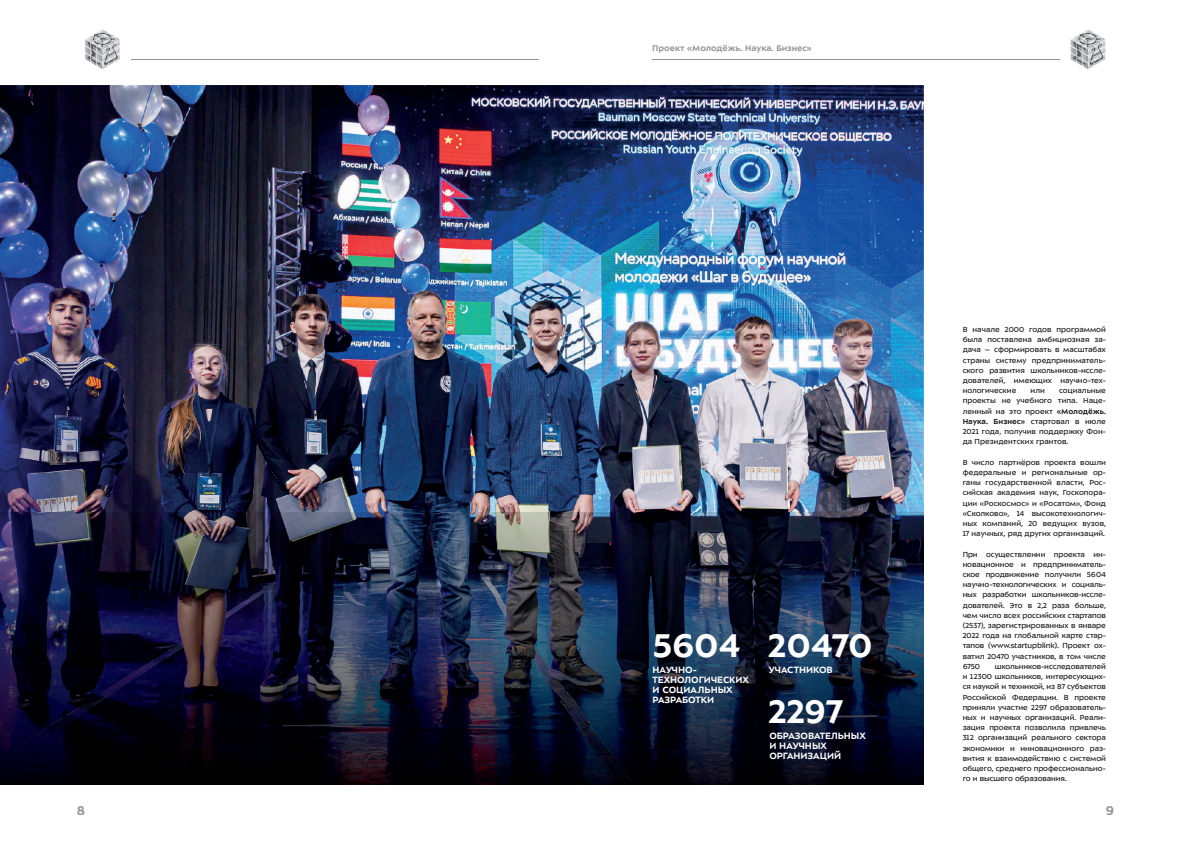
<style>
.page{position:relative;width:1191px;height:842px;background:#fff}
.page>*{position:absolute;margin:0;border:0;box-sizing:border-box;transform-origin:0 0}
.t1{font:700 36px "ALS Sector";color:#fff}
.t2{font:700 14px "ALS Sector";color:#939598}
.t3{font:700 10px/10px "ALS Sector";color:#fff}
.t4{font:700 9px "ALS Sector";color:#939598}
.t5{font:8px/10.2px "ALS Sector";color:#231f20;text-align:justify}
.s1{font-weight:700}
</style>
<div class="page">
<svg style="left:85px;top:29px;width:35px;height:40px"></svg>
<svg style="left:1070px;top:29px;width:35px;height:40px"></svg>
<hr style="left:132px;top:59px;width:407px;height:1px;background:#939598">
<hr style="left:652px;top:59px;width:407px;height:1px;background:#939598">
<img style="left:0;top:85px;width:924px;height:700px">
<img style="left:0;top:512px;width:923px;height:272px">
<p class="t4" style="left:652px;top:43px;width:161px">Проект «Молодёжь. Наука. Бизнес»</p>
<h1 class="t1" style="left:652px;top:627px;width:89px">5604</h1>
<p class="t3" style="left:652px;top:665px;width:98px">НАУЧНО-<br>ТЕХНОЛОГИЧЕСКИХ<br>И СОЦИАЛЬНЫХ<br>РАЗРАБОТКИ</p>
<h1 class="t1" style="left:768px;top:627px;width:105px">20470</h1>
<p class="t3" style="left:769px;top:665px;width:65px">УЧАСТНИКОВ</p>
<h1 class="t1" style="left:769px;top:693px;width:75px">2297</h1>
<p class="t3" style="left:769px;top:731px;width:98px">ОБРАЗОВАТЕЛЬНЫХ<br>И НАУЧНЫХ<br>ОРГАНИЗАЦИЙ</p>
<p class="t5" style="left:962px;top:324px;width:145px">В начале 2000 годов программой была поставлена амбициозная за&shy;дача – сформировать в масштабах страны систему предприниматель&shy;ского развития школьников-иссле&shy;дователей, имеющих научно-тех&shy;нологические</p>
<p class="t5" style="left:962px;top:386px;width:145px;text-indent:96px">социальные проекты не учебного типа. Наце&shy;ленный на это проект <span class="s1">«Молодёжь.<br>Наука. Бизнес»</span> стартовал в июле 2021 года, получив поддержку Фон&shy;да Президентских грантов.</p>
<p class="t5" style="left:962px;top:457px;width:145px">В число партнёров проекта вошли федеральные и региональные ор&shy;ганы государственной власти, Рос&shy;сийская академия наук, Госкопора&shy;ции «Роскосмос» и «Росатом», Фонд «Сколково», 14 высокотехнологич&shy;ных компаний, 20 ведущих вузов, 17 научных, ряд других организаций.</p>
<p class="t5" style="left:962px;top:549px;width:145px">При осуществлении проекта ин&shy;новационное и предприниматель&shy;ское продвижение получили 5604 научно-технологических и социаль&shy;ных разработки школьников-иссле&shy;дователей. Это в 2,2 раза больше, чем число всех российских стартапов (2537), зарегистрированных в январе 2022 года на глобальной карте стар&shy;тапов (www.startupblink). Проект ох&shy;ватил 20470 участников, в том числе 6750</p>
<p class="t5" style="left:1030px;top:386px;width:16px">или</p>
<p class="t5" style="left:962px;top:661px;width:145px;text-indent:32px">школьников-исследователей и 12300 школьников, интересующих&shy;ся наукой и техникой, из 87 субъектов Российской Федерации. В проекте приняли участие 2297 образователь&shy;ных и научных организаций. Реали&shy;зация проекта позволила привлечь 312 организаций реального сектора экономики и инновационного раз&shy;вития к взаимодействию с системой общего, среднего профессионально&shy;го и высшего образования.</p>
<h2 class="t2" style="left:77px;top:803px;width:10px">8</h2>
<h2 class="t2" style="left:1106px;top:803px;width:10px">9</h2>
</div>
